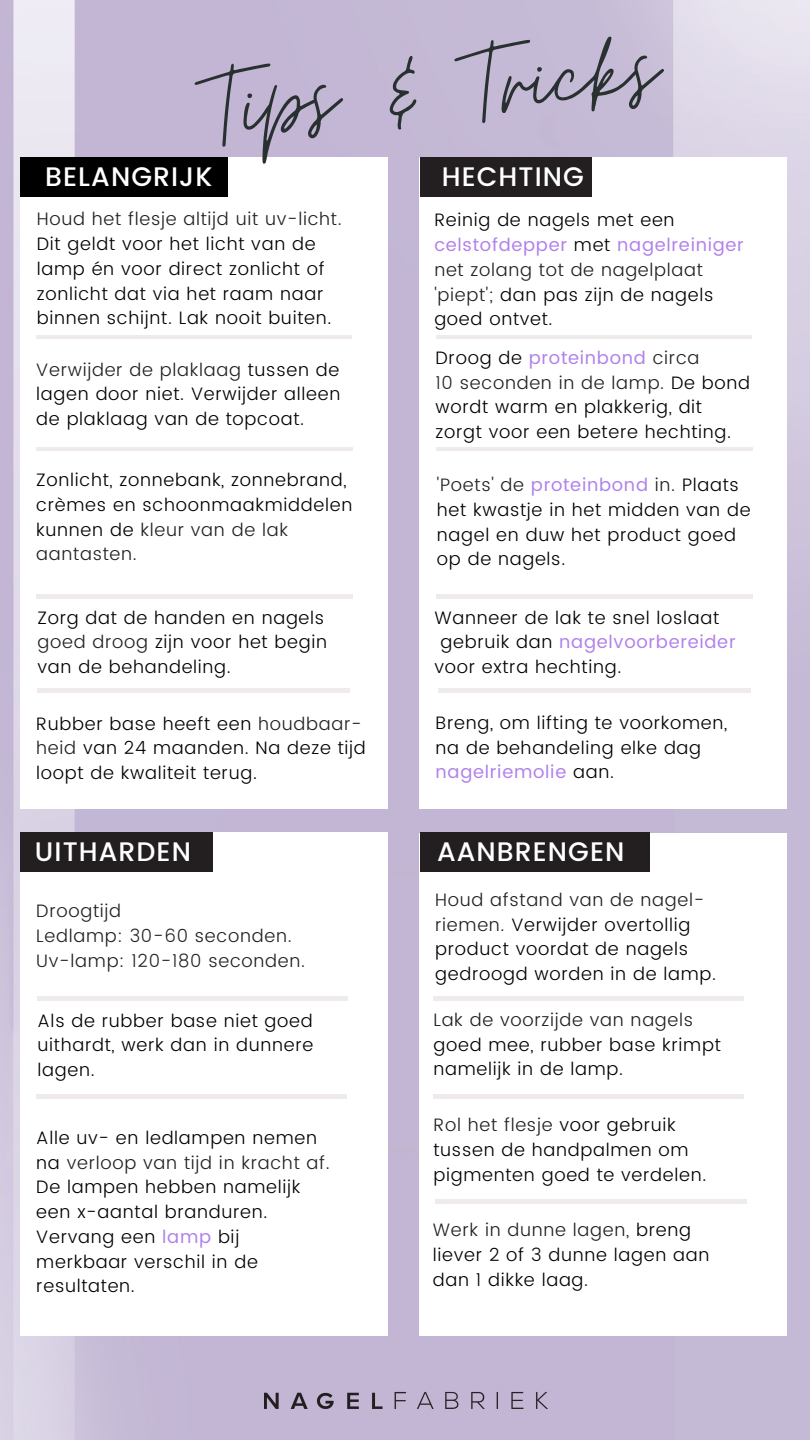
<style>
.page{position:relative;width:810px;height:1440px;background:#fff}
.page>*{position:absolute;margin:0;border:0;box-sizing:border-box;transform-origin:0 0}
.t1{font:123.2px "Moon Time";color:#28312f}
.t2{font:500 26.8px "Poppins";letter-spacing:.04em;color:#fff}
.t3{font:300 18px/24.8px "Poppins";letter-spacing:.04em;color:#000}
.t4{font:300 18px/24.8px "Poppins";letter-spacing:.04em;color:#231f20}
.t5{font:18px "Poppins";letter-spacing:.04em;color:#b282eb}
.s1{color:#231f20}
.s2{font-weight:400;color:#b282eb}
.s3{font-weight:300;color:#000}
</style>
<div class="page">
<img style="left:0;top:0;width:810px;height:1440px">
<div style="left:21px;top:157px;width:367px;height:652px;background:#fff"></div>
<hr style="left:36px;top:447px;width:317px;height:4px;background:#efebec">
<div style="left:36px;top:594px;width:317px;height:5px;background:#efebec"></div>
<img style="left:265px;top:1376px;width:283px;height:33px">
<div style="left:420px;top:833px;width:367px;height:503px;background:#fff"></div>
<div style="left:420px;top:832px;width:230px;height:39px;background:#231f20"></div>
<div style="left:420px;top:157px;width:367px;height:652px;background:#fff"></div>
<div style="left:420px;top:157px;width:171px;height:40px;background:#231f20"></div>
<div style="left:21px;top:157px;width:207px;height:40px;background:#000"></div>
<div style="left:433px;top:996px;width:310px;height:5px;background:#efebec"></div>
<hr style="left:435px;top:1200px;width:311px;height:4px;background:#efebec">
<div style="left:21px;top:832px;width:367px;height:503px;background:#fff"></div>
<div style="left:21px;top:832px;width:192px;height:39px;background:#231f20"></div>
<div style="left:38px;top:996px;width:310px;height:5px;background:#efebec"></div>
<div style="left:38px;top:688px;width:312px;height:5px;background:#efebec"></div>
<hr style="left:433px;top:1095px;width:310px;height:4px;background:#efebec">
<hr style="left:36px;top:335px;width:316px;height:4px;background:#efebec">
<hr style="left:436px;top:447px;width:317px;height:4px;background:#efebec">
<div style="left:436px;top:594px;width:317px;height:5px;background:#efebec"></div>
<div style="left:438px;top:688px;width:312px;height:5px;background:#efebec"></div>
<hr style="left:436px;top:335px;width:316px;height:4px;background:#efebec">
<hr style="left:36px;top:1094px;width:311px;height:4px;background:#efebec">
<h1 class="t1" style="left:201px;top:32px;width:453px;rotate:-5deg">Tips &amp; Tricks</h1>
<h2 class="t2" style="left:45px;top:161px;width:169px">BELANGRIJK</h2>
<p class="t4" style="left:37px;top:207px;width:306px">Houd het flesje altijd uit uv-licht.</p>
<p class="t3" style="left:37px;top:232px;width:296px">Dit geldt voor het licht van de lamp én voor direct zonlicht of zonlicht dat via het raam naar binnen schijnt. Lak nooit buiten.</p>
<p class="t3" style="left:36px;top:357px;width:306px;text-align:justify"><span class="s1">Verwijder de plaklaag</span> tussen de lagen door niet. Verwijder alleen de plaklaag van de topcoat.</p>
<p class="t3" style="left:36px;top:467px;width:317px">Zonlicht, zonnebank, zonnebrand, crèmes en schoonmaakmiddelen kunnen de <span class="s1">kleur van de lak aantasten.</span></p>
<p class="t3" style="left:38px;top:605px;width:291px">Zorg dat de handen en nagels <span class="s1">goed droog</span> zijn voor het begin van de behandeling.</p>
<p class="t3" style="left:36px;top:711px;width:331px">Rubber base heeft een <span class="s1">houdbaar&shy;heid</span> van 24 maanden. Na deze tijd loopt de kwaliteit terug.</p>
<h2 class="t2" style="left:35px;top:836px;width:158px">UITHARDEN</h2>
<p class="t4" style="left:36px;top:899px;width:270px">Droogtijd<br>Ledlamp: 30-60 seconden.<br>Uv-lamp: 120-180 seconden.</p>
<p class="t3" style="left:38px;top:1008px;width:277px;text-align:justify">Als de rubber base niet goed uithardt, werk dan in dunnere lagen.</p>
<p class="t3" style="left:36px;top:1125px;width:295px">Alle uv- en ledlampen nemen na <span class="s1">verloop van tijd in kracht af.<br></span>De lampen hebben namelijk een x-aantal branduren.<br>Vervang een <span class="s2">lamp</span> bij merkbaar verschil in de resultaten.</p>
<h2 class="t2" style="left:442px;top:161px;width:144px">HECHTING</h2>
<p class="t3" style="left:434px;top:208px;width:311px">Reinig de nagels met een <span class="s2">celstofdepper</span> met <span class="s2">nagelreiniger </span><span class="s1">net zolang tot de nagelplaat 'piept';</span> dan pas zijn de nagels goed ontvet.</p>
<p class="t3" style="left:436px;top:345px;width:316px">Droog de <span class="s2">proteinbond</span> <span class="s1">circa<br>10 seconden in de lamp.</span> De bond wordt warm en plakkerig, dit zorgt voor een betere hechting.</p>
<p class="t3" style="left:437px;top:473px;width:315px"><span class="s1">'Poets' de</span> <span class="s2">proteinbond</span> <span class="s1">in.</span> Plaats het kwastje in het midden van de nagel en duw het product goed op de nagels.</p>
<p class="t3" style="left:434px;top:605px;width:287px">Wanneer de lak te snel loslaat</p>
<p class="t5" style="left:440px;top:632px;width:297px"><span class="s3">gebruik dan</span> nagelvoorbereider</p>
<p class="t3" style="left:434px;top:655px;width:189px">voor extra hechting.</p>
<p class="t3" style="left:436px;top:710px;width:293px">Breng, om lifting te voorkomen, na de behandeling elke dag <span class="s2">nagelriemolie</span> aan.</p>
<h2 class="t2" style="left:437px;top:836px;width:189px">AANBRENGEN</h2>
<p class="t3" style="left:435px;top:887px;width:282px"><span class="s1">Houd afstand van de nagel&shy;riemen.</span> Verwijder overtollig product voordat de nagels gedroogd worden in de lamp.</p>
<p class="t4" style="left:433px;top:1007px;width:261px">Lak de voorzijde van nagels</p>
<p class="t3" style="left:433px;top:1032px;width:289px">goed mee, rubber base krimpt namelijk in de lamp.</p>
<p class="t3" style="left:433px;top:1113px;width:275px"><span class="s1">Rol het flesje</span> voor gebruik tussen de handpalmen om pigmenten goed te verdelen.</p>
<p class="t3" style="left:433px;top:1218px;width:278px"><span class="s1">Werk in dunne lagen,</span> breng liever 2 of 3 dunne lagen aan dan 1 dikke laag.</p>
</div>
